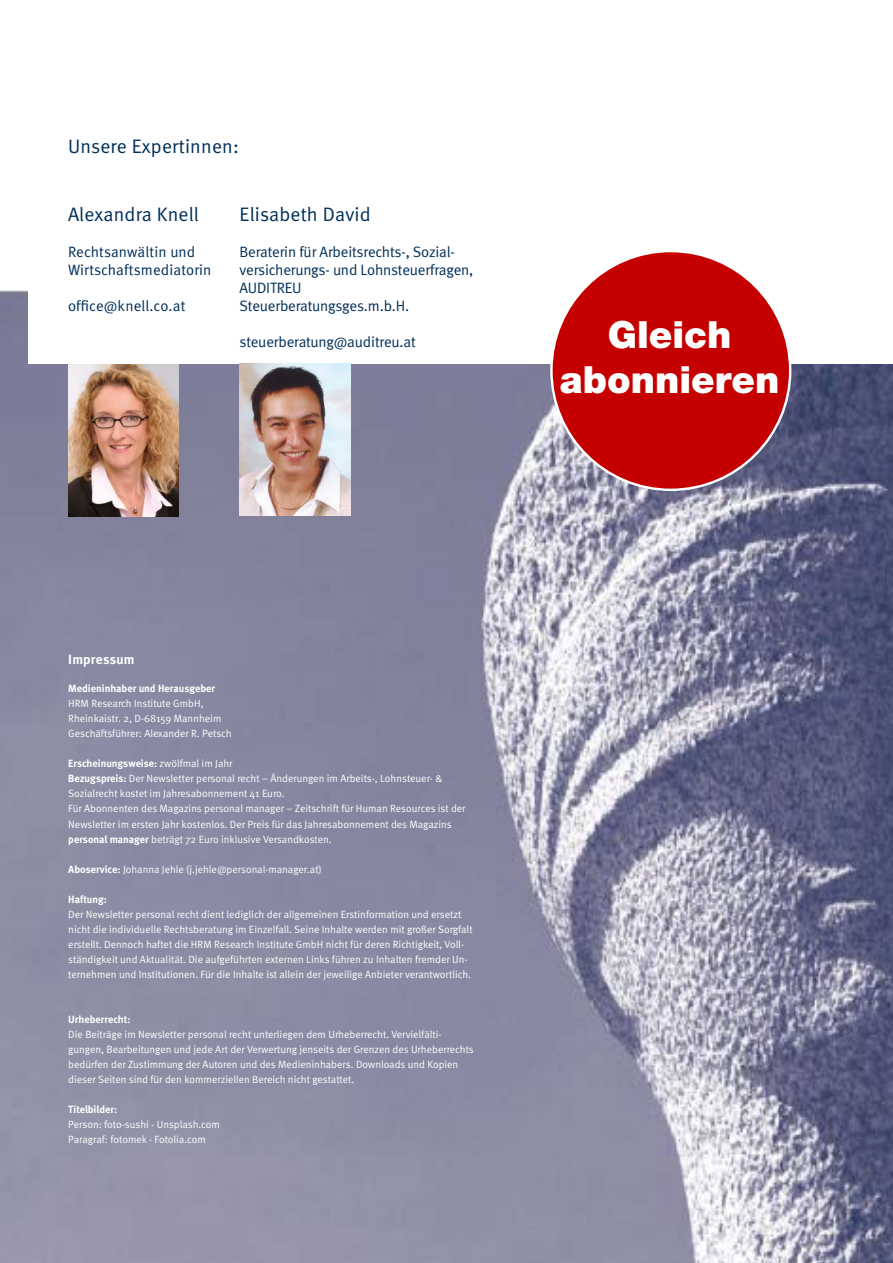
<style>
.page{position:relative;width:893px;height:1263px;background:#fff}
.page>*{position:absolute;margin:0;border:0;box-sizing:border-box;transform-origin:0 0}
.t1{font:900 37.5px/45px "Helvetica Neue LTW1 G";color:#fff;text-align:center}
.t2{font:19.5px "Meta Normal";letter-spacing:.01em;color:#002f59}
.t3{font:15px/18px "Meta Normal";letter-spacing:-.01em;color:#002f59}
.t4{font:15px/18px "Meta Normal";letter-spacing:.01em;color:#002f59}
.t5{font:700 13.5px "Meta";letter-spacing:.015em;color:#fff}
.t6{font:10.5px/15px "Meta Normal";color:#fff}
.t7{font:700 10.5px "Meta";color:#fff}
.s1{font-family:"Meta Normal";font-weight:400}
.s2{font-family:"Meta";font-weight:700}
</style>
<div class="page">
<img style="left:0;top:290px;width:893px;height:973px">
<img style="left:68px;top:364px;width:111px;height:153px">
<div style="left:29px;top:243px;width:864px;height:121px;background:#fff"></div>
<img style="left:240px;top:364px;width:111px;height:152px">
<div style="left:551px;top:251px;width:239px;height:239px;background:#c50000;border-radius:50%"></div>
<h2 class="t2" style="left:68px;top:135px;width:172px">Unsere Expertinnen:</h2>
<h2 class="t2" style="left:68px;top:203px;width:132px">Alexandra Knell</h2>
<h3 class="t4" style="left:68px;top:243px;width:145px">Rechtsanwältin und<br>Wirtschaftsmediatorin</h3>
<h3 class="t4" style="left:68px;top:297px;width:119px">office@knell.co.at</h3>
<h2 class="t2" style="left:240px;top:203px;width:133px">Elisabeth David</h2>
<h3 class="t3" style="left:240px;top:243px;width:235px">Beraterin für Arbeitsrechts-, Sozial&shy;versicherungs- und Lohnsteuerfragen,<br>AUDITREU<br>Steuerberatungsges.m.b.H.</h3>
<h3 class="t3" style="left:240px;top:333px;width:178px">steuerberatung@auditreu.at</h3>
<h1 class="t1" style="left:560px;top:312px;width:221px">Gleich abonnieren</h1>
<p class="t5" style="left:68px;top:651px;width:68px">Impressum</p>
<p class="t7" style="left:68px;top:682px;width:148px">Medieninhaber und Herausgeber</p>
<p class="t6" style="left:68px;top:696px;width:165px">HRM Research Institute GmbH,<br>Rheinkaistr. 2, D-68159 Mannheim<br>Geschäftsführer: Alexander R. Petsch</p>
<p class="t7" style="left:68px;top:757px;width:166px">Erscheinungsweise: <span class="s1">zwölfmal im Jahr</span></p>
<p class="t6" style="left:68px;top:771px;width:399px"><span class="s2">Bezugspreis:</span> Der Newsletter personal recht – Änderungen im Arbeits-, Lohnsteuer- &amp; Sozialrecht kostet im Jahresabonnement 41 Euro.<br>Für Abonnenten des Magazins personal manager – Zeitschrift für Human Resources ist der Newsletter im ersten Jahr kostenlos. Der Preis für das Jahresabonnement des Magazins <span class="s2">personal manager</span> beträgt 72 Euro inklusive Versandkosten.</p>
<p class="t6" style="left:68px;top:861px;width:255px"><span class="s2">Aboservice:</span> Johanna Jehle (j.jehle@personal-manager.at)</p>
<p class="t7" style="left:68px;top:893px;width:40px">Haftung:</p>
<p class="t6" style="left:68px;top:906px;width:406px">Der Newsletter personal recht dient lediglich der allgemeinen Erstinformation und ersetzt nicht die individuelle Rechtsberatung im Einzelfall. Seine Inhalte werden mit großer Sorgfalt erstellt. Dennoch haftet die HRM Research Institute GmbH nicht für deren Richtigkeit, Voll&shy;ständigkeit und Aktualität. Die aufgeführten externen Links führen zu Inhalten fremder Un&shy;ternehmen und Institutionen. Für die Inhalte ist allein der jeweilige Anbieter verantwortlich.</p>
<p class="t7" style="left:68px;top:1013px;width:64px">Urheberrecht:</p>
<p class="t6" style="left:68px;top:1026px;width:407px">Die Beiträge im Newsletter personal recht unterliegen dem Urheberrecht. Vervielfälti&shy;gungen, Bearbeitungen und jede Art der Verwertung jenseits der Grenzen des Urheberrechts bedürfen der Zustimmung der Autoren und des Medieninhabers. Downloads und Kopien dieser Seiten sind für den kommerziellen Bereich nicht gestattet.</p>
<p class="t7" style="left:68px;top:1103px;width:50px">Titelbilder:</p>
<p class="t6" style="left:68px;top:1116px;width:153px">Person: foto-sushi - Unsplash.com<br>Paragraf: fotomek - Fotolia.com</p>
</div>
